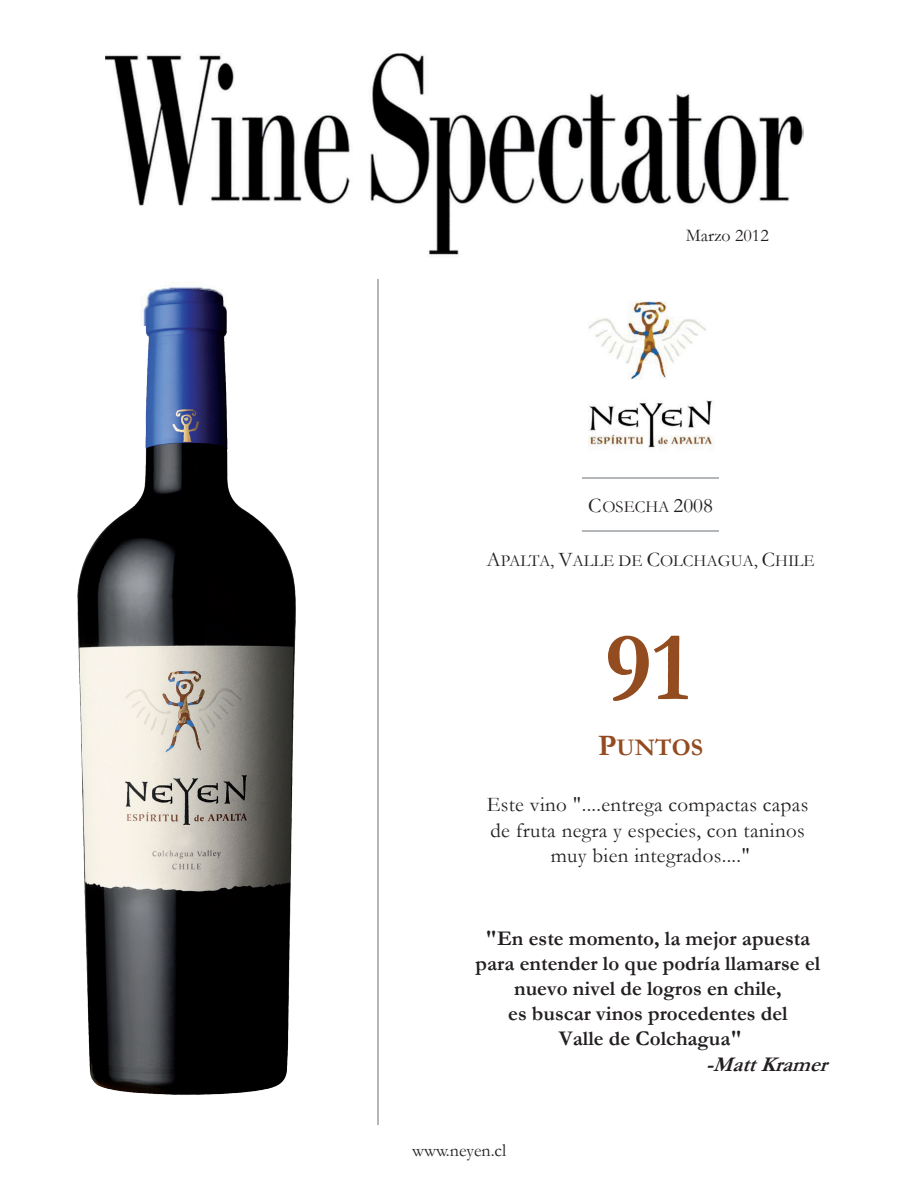
<style>
.page{position:relative;width:918px;height:1188px;background:#fff}
.page>*{position:absolute;margin:0;border:0;box-sizing:border-box;transform-origin:0 0}
.t1{font:700 99px "Garamond";color:#934b20}
.t2{font:700 24px "Garamond";color:#934b20}
.t3{font:700 21px/25.2px "Garamond";color:#231f20;text-align:center}
.t4{font:21px/25.2px "Garamond";letter-spacing:.015em;color:#231f20;text-align:center}
.t5{font:italic 700 21px "Garamond";color:#231f20}
.t6{font:18px "Garamond";color:#231f20}
.t7{font:16.8px "Garamond";color:#231f20}
.s1{font-size:21px}
.s2{font-size:30px}
</style>
<div class="page">
<img style="left:105px;top:53px;width:699px;height:204px">
<img style="left:588px;top:301px;width:126px;height:150px">
<hr style="left:583px;top:478px;width:136px;height:1px;background:#b4b7ba">
<hr style="left:377px;top:279px;width:2px;height:846px;background:#b4b7ba">
<hr style="left:583px;top:530px;width:136px;height:2px;background:#b4b7ba">
<img style="left:77px;top:283px;width:219px;height:812px">
<p class="t6" style="left:686px;top:225px;width:84px">Marzo 2012</p>
<p class="t7" style="left:588px;top:496px;width:126px"><span class="s1">C</span>OSECHA <span class="s1">2008</span></p>
<p class="t7" style="left:487px;top:551px;width:330px"><span class="s1">A</span>PALTA, <span class="s1">V</span>ALLE DE <span class="s1">C</span>OLCHAGUA, <span class="s1">C</span>HILE</p>
<h1 class="t1" style="left:605px;top:609px;width:87px">91</h1>
<p class="t2" style="left:598px;top:733px;width:106px"><span class="s2">P</span>UNTOS</p>
<p class="t4" style="left:487px;top:792px;width:323px">Este vino "....entrega compactas capas de fruta negra y especies, con taninos muy bien integrados...."</p>
<p class="t3" style="left:476px;top:925px;width:346px">"En este momento, la mejor apuesta para entender lo que podría llamarse el nuevo nivel de logros en chile,<br>es buscar vinos procedentes del<br>Valle de Colchagua"</p>
<p class="t5" style="left:706px;top:1051px;width:131px">-Matt Kramer</p>
<p class="t6" style="left:412px;top:1140px;width:96px">www.neyen.cl</p>
</div>
